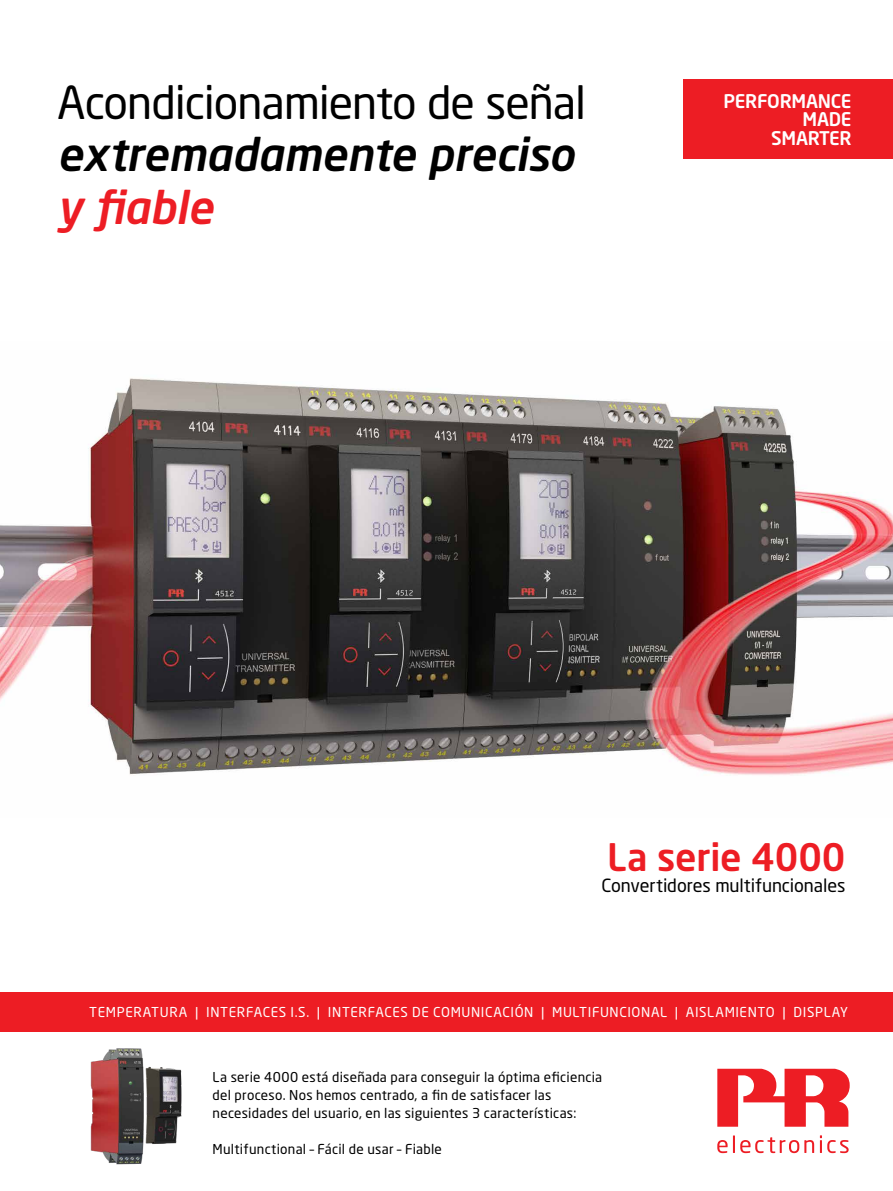
<style>
.page{position:relative;width:893px;height:1191px;background:#fff}
.page>*{position:absolute;margin:0;border:0;box-sizing:border-box;transform-origin:0 0}
.t1{font:45px "Neo Sans Pro";letter-spacing:-.025em;color:#000}
.t2{font:italic 500 45px "Neo Sans Pro";letter-spacing:-.005em;color:#000}
.t3{font:italic 500 45px "Neo Sans Pro";color:#ed1d24}
.t4{font:500 37.5px "Neo Sans Pro";letter-spacing:-.005em;color:#ed1d24}
.t5{font:500 18.6px/18.8px "Neo Sans Pro";letter-spacing:-.015em;color:#fff;text-align:right}
.t6{font:18px "Neo Sans Pro";letter-spacing:-.005em;color:#000}
.t7{font:13.5px/18px "Neo Sans Pro";letter-spacing:.02em;color:#000}
.t8{font:13.5px "Neo Sans Pro";letter-spacing:.045em;color:#fff}
</style>
<div class="page">
<img style="left:0;top:378px;width:893px;height:397px">
<div style="left:683px;top:79px;width:210px;height:80px;background:#ed1d24"></div>
<div style="left:0;top:992px;width:893px;height:39px;background:#ed1d24"></div>
<svg style="left:717px;top:1135px;width:97px;height:18px"></svg>
<svg style="left:820px;top:1135px;width:29px;height:18px"></svg>
<svg style="left:717px;top:1068px;width:133px;height:58px"></svg>
<img style="left:54px;top:1031px;width:50px;height:124px">
<img style="left:104px;top:1031px;width:113px;height:134px">
<h1 class="t1" style="left:57px;top:75px;width:530px">Acondicionamiento de señal</h1>
<h1 class="t2" style="left:57px;top:126px;width:519px">extremadamente preciso</h1>
<h1 class="t3" style="left:57px;top:179px;width:158px">y fiable</h1>
<h3 class="t5" style="left:723px;top:91px;width:130px">PERFORMANCE<br>MADE<br>SMARTER</h3>
<h2 class="t4" style="left:607px;top:833px;width:240px">La serie 4000</h2>
<h3 class="t6" style="left:601px;top:874px;width:246px">Convertidores multifuncionales</h3>
<p class="t8" style="left:89px;top:1004px;width:760px">TEMPERATURA | INTERFACES I.S. | INTERFACES DE COMUNICACIÓN | MULTIFUNCIONAL | AISLAMIENTO | DISPLAY</p>
<p class="t7" style="left:213px;top:1068px;width:391px">La serie 4000 está diseñada para conseguir la óptima eficiencia del proceso. Nos hemos centrado, a fin de satisfacer las necesidades del usuario, en las siguientes 3 características:</p>
<p class="t7" style="left:213px;top:1140px;width:231px">Multifunctional – Fácil de usar – Fiable</p>
</div>
